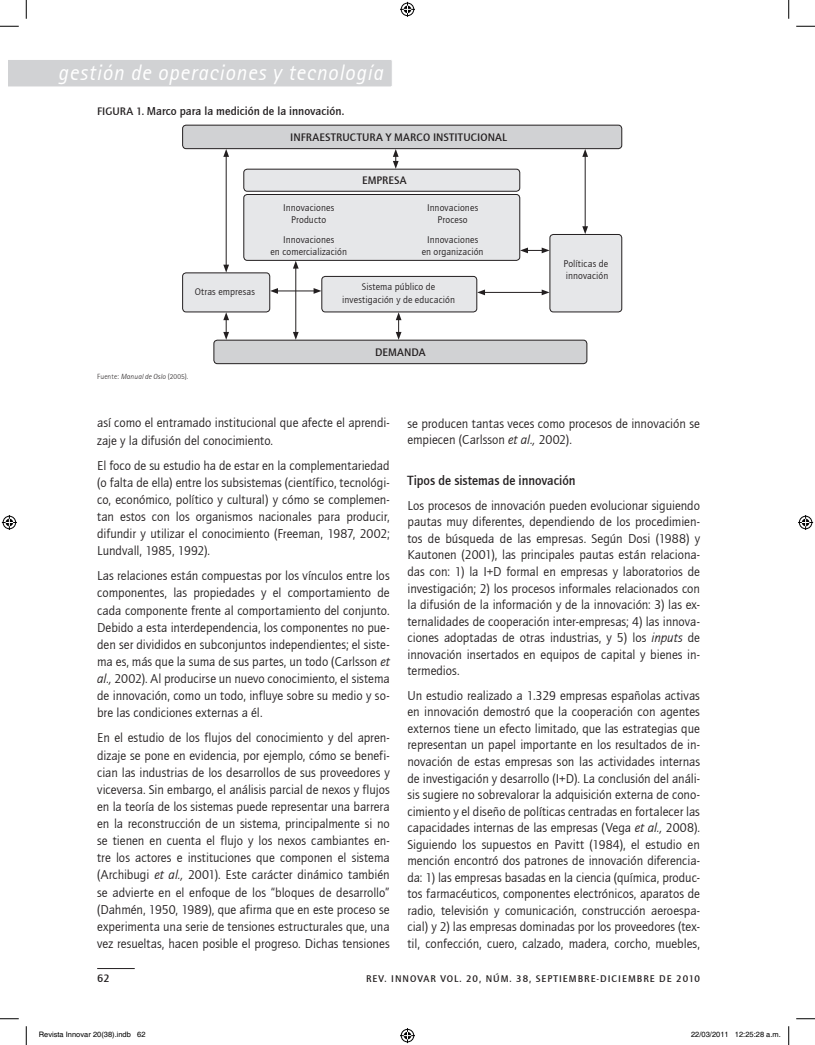
<style>
.page{position:relative;width:815px;height:1045px;background:#fff}
.page>*{position:absolute;margin:0;border:0;box-sizing:border-box;transform-origin:0 0}
.t1{font:italic 22.5px "AT Rotis Sans Serif";letter-spacing:.035em;color:#fff;scale:.95 1}
.t2{font:13.75px "Quay Sans Md ITCTT";color:#231f20;scale:.95 1}
.t3{font:13.12px/17.1px "Quay Sans ITCTT Book";color:#231f20;text-align:justify}
.t4{font:11.88px "Quay Sans Md ITCTT";letter-spacing:.005em;color:#231f20}
.t5{font:11.25px "Quay Sans Md ITCTT";letter-spacing:.02em;color:#231f20}
.t6{font:10px/12.5px "Quay Sans ITCTT Book";letter-spacing:.015em;color:#231f20;text-align:center}
.t7{font:10px "Quay Sans Md ITCTT";letter-spacing:.1em;color:#231f20}
.t8{font:7.5px "Helvetica";color:#000}
.t9{font:300 7.5px "AT Rotis Sans Serif";letter-spacing:.025em;color:#231f20}
.s1{font-size:11.25px}
.s2{font-family:"AT Rot San Ser Lig Ita";font-weight:400}
.s3{font-style:italic}
</style>
<div class="page">
<hr style="left:97px;top:968px;width:38px;height:1px;background:#231f20">
<div style="left:9px;top:60px;width:383px;height:27px;background:#d1d2d4"></div>
<div style="left:244px;top:194px;width:275px;height:66px;background:#e6e7e9;border-radius:4px"></div>
<div style="left:243px;top:194px;width:277px;height:67px;border:1px solid #231f20;border-radius:4px"></div>
<div style="left:182px;top:125px;width:439px;height:24px;background:#d1d2d4;border-radius:4px"></div>
<div style="left:182px;top:125px;width:440px;height:24px;border:1px solid #231f20;border-radius:4px"></div>
<div style="left:244px;top:169px;width:275px;height:22px;background:#e6e7e9;border-radius:4px"></div>
<div style="left:243px;top:169px;width:277px;height:23px;border:1px solid #231f20;border-radius:4px"></div>
<div style="left:182px;top:273px;width:88px;height:39px;background:#e6e7e9;border-radius:4px"></div>
<div style="left:182px;top:272px;width:88px;height:40px;border:1px solid #231f20;border-radius:4px"></div>
<div style="left:322px;top:276px;width:154px;height:36px;background:#e6e7e9;border-radius:4px"></div>
<div style="left:321px;top:276px;width:156px;height:36px;border:1px solid #231f20;border-radius:4px"></div>
<div style="left:214px;top:340px;width:372px;height:24px;background:#d1d2d4;border-radius:4px"></div>
<div style="left:213px;top:340px;width:374px;height:24px;border:1px solid #231f20;border-radius:4px"></div>
<div style="left:549px;top:234px;width:72px;height:78px;background:#e6e7e9;border-radius:4px"></div>
<div style="left:549px;top:234px;width:73px;height:78px;border:1px solid #231f20;border-radius:4px"></div>
<hr style="left:226px;top:155px;width:1px;height:112px;background:#231f20">
<svg style="left:223px;top:149px;width:6px;height:8px"></svg>
<svg style="left:223px;top:265px;width:6px;height:7px"></svg>
<hr style="left:276px;top:291px;width:39px;height:1px;background:#231f20">
<svg style="left:270px;top:288px;width:8px;height:6px"></svg>
<svg style="left:313px;top:288px;width:8px;height:6px"></svg>
<hr style="left:295px;top:267px;width:1px;height:67px;background:#231f20">
<svg style="left:293px;top:261px;width:5px;height:8px"></svg>
<svg style="left:293px;top:332px;width:5px;height:8px"></svg>
<svg style="left:223px;top:312px;width:6px;height:28px"></svg>
<svg style="left:395px;top:312px;width:6px;height:28px"></svg>
<hr style="left:483px;top:292px;width:60px;height:1px;background:#231f20">
<svg style="left:477px;top:289px;width:8px;height:6px"></svg>
<svg style="left:541px;top:289px;width:8px;height:6px"></svg>
<svg style="left:520px;top:247px;width:29px;height:6px"></svg>
<hr style="left:584px;top:155px;width:1px;height:73px;background:#231f20">
<svg style="left:582px;top:149px;width:6px;height:8px"></svg>
<svg style="left:582px;top:226px;width:6px;height:8px"></svg>
<svg style="left:393px;top:149px;width:5px;height:20px"></svg>
<svg style="left:0;top:25px;width:19px;height:2px"></svg>
<svg style="left:796px;top:25px;width:18px;height:2px"></svg>
<svg style="left:0;top:1018px;width:19px;height:1px"></svg>
<svg style="left:796px;top:1018px;width:18px;height:1px"></svg>
<svg style="left:25px;top:0;width:2px;height:19px"></svg>
<svg style="left:25px;top:1026px;width:2px;height:19px"></svg>
<svg style="left:788px;top:0;width:1px;height:19px"></svg>
<svg style="left:788px;top:1026px;width:1px;height:19px"></svg>
<svg style="left:400px;top:2px;width:15px;height:15px"></svg>
<svg style="left:400px;top:1028px;width:15px;height:15px"></svg>
<svg style="left:2px;top:515px;width:15px;height:15px"></svg>
<svg style="left:798px;top:515px;width:14px;height:15px"></svg>
<h1 class="t1" style="left:58px;top:59px;width:343px">gestión de operaciones y tecnología</h1>
<p class="t4" style="left:97px;top:104px;width:248px"><span class="s1">FIGURA 1.</span> MARCO PARA LA MEDICIÓN DE LA INNOVACIÓN.</p>
<p class="t5" style="left:290px;top:131px;width:218px">INFRAESTRUCTURA Y MARCO INSTITUCIO NAL</p>
<p class="t5" style="left:362px;top:174px;width:46px">EMPRESA</p>
<p class="t6" style="left:283px;top:201px;width:53px">I nnovaciones</p>
<p class="t6" style="left:427px;top:201px;width:53px">I nnovaciones</p>
<p class="t6" style="left:291px;top:214px;width:37px">Producto</p>
<p class="t6" style="left:437px;top:214px;width:32px">Proceso</p>
<p class="t6" style="left:261px;top:233px;width:13px">I</p>
<p class="t6" style="left:286px;top:233px;width:50px">nnovaciones</p>
<p class="t6" style="left:427px;top:233px;width:53px">I nnovaciones</p>
<p class="t6" style="left:270px;top:246px;width:78px">en comercialización</p>
<p class="t6" style="left:421px;top:246px;width:63px">en organización</p>
<p class="t6" style="left:195px;top:286px;width:62px">Otras empresas</p>
<p class="t6" style="left:342px;top:281px;width:114px">Sistema público de investigación y de educación</p>
<p class="t5" style="left:375px;top:346px;width:52px">DEMANDA</p>
<p class="t6" style="left:563px;top:257px;width:46px;text-align:left">Políticas de innovación</p>
<p class="t9" style="left:97px;top:372px;width:93px">Fuente: <span class="s2">Manual de Oslo</span> (2005).</p>
<p class="t3" style="left:97px;top:415px;width:294px">así como el entramado institucional que afecte el aprendi&shy;zaje y la difusión del conocimiento.</p>
<p class="t3" style="left:97px;top:457px;width:294px">El foco de su estudio ha de estar en la complementariedad (o falta de ella) entre los subsistemas (científico, tecnológi&shy;co, económico, político y cultural) y cómo se complemen&shy;tan estos con los organismos nacionales para producir, difundir y utilizar el conocimiento (Freeman, 1987, 2002; Lundvall, 1985, 1992).</p>
<p class="t3" style="left:97px;top:567px;width:294px">Las relaciones están compuestas por los vínculos entre los componentes, las propiedades y el comportamiento de cada componente frente al comportamiento del conjunto.<br>Debido a esta interdependencia, los componentes no pue&shy;den ser divididos en subconjuntos independientes; el siste&shy;ma es, más que la suma de sus partes, un todo (Carlsson <span class="s3">et al.,</span> 2002). Al producirse un nuevo conocimiento, el sistema de innovación, como un todo, influye sobre su medio y so&shy;bre las condiciones externas a él.</p>
<p class="t3" style="left:97px;top:729px;width:294px">En el estudio de los flujos del conocimiento y del apren&shy;dizaje se pone en evidencia, por ejemplo, cómo se benefi&shy;cian las industrias de los desarrollos de sus proveedores y viceversa. Sin embargo, el análisis parcial de nexos y flujos en la teoría de los sistemas puede representar una barrera en la reconstrucción de un sistema, principalmente si no se tienen en cuenta el flujo y los nexos cambiantes en&shy;tre los actores e instituciones que componen el sistema (Archibugi <span class="s3">et al.,</span> 2001). Este carácter dinámico también se advierte en el enfoque de los “bloques de desarrollo” (Dahmén, 1950, 1989), que afirma que en este proceso se experimenta una serie de tensiones estructurales que, una vez resueltas, hacen posible el progreso. Dichas tensiones</p>
<p class="t3" style="left:407px;top:415px;width:294px;line-height:16.5px">se producen tantas veces como procesos de innovación se empiecen (Carlsson <span class="s3">et al.,</span> 2002).</p>
<p class="t2" style="left:407px;top:473px;width:178px">TIPOS DE SISTEMAS DE INNOVACIÓN</p>
<p class="t3" style="left:407px;top:497px;width:294px;line-height:16.5px">Los procesos de innovación pueden evolucionar siguiendo pautas muy diferentes, dependiendo de los procedimien&shy;tos de búsqueda de las empresas. Según Dosi (1988) y Kautonen (2001), las principales pautas están relaciona&shy;das con: 1) la I+D formal en empresas y laboratorios de investigación; 2) los procesos informales relacionados con la difusión de la información y de la innovación: 3) las ex&shy;ternalidades de cooperación inter-empresas; 4) las innova&shy;ciones adoptadas de otras industrias, y 5) los <span class="s3">inputs</span> de innovación insertados en equipos de capital y bienes in&shy;termedios.</p>
<p class="t3" style="left:407px;top:687px;width:294px;line-height:16.5px">Un estudio realizado a 1.329 empresas españolas activas en innovación demostró que la cooperación con agentes externos tiene un efecto limitado, que las estrategias que representan un papel importante en los resultados de in&shy;novación de estas empresas son las actividades internas de investigación y desarrollo (I+D). La conclusión del análi&shy;sis sugiere no sobrevalorar la adquisición externa de cono&shy;cimiento y el diseño de políticas centradas en fortalecer las capacidades internas de las empresas (Vega <span class="s3">et al.,</span> 2008).<br>Siguiendo los supuestos en Pavitt (1984), el estudio en mención encontró dos patrones de innovación diferencia&shy;da: 1) las empresas basadas en la ciencia (química, produc&shy;tos farmacéuticos, componentes electrónicos, aparatos de radio, televisión y comunicación, construcción aeroespa&shy;cial) y 2) las empresas dominadas por los proveedores (tex&shy;til, confección, cuero, calzado, madera, corcho, muebles,</p>
<p class="t5" style="left:97px;top:972px;width:14px">62</p>
<p class="t7" style="left:366px;top:973px;width:335px">REV. I NNOVAR VOL. 20, NÚM. 38, SEPTIEMBRE-DICIEMBRE DE 2010</p>
<p class="t8" style="left:39px;top:1030px;width:108px">Revista Innovar 20(38).indb 62</p>
<p class="t8" style="left:691px;top:1030px;width:91px">22/03/2011 12:25:28 a.m.</p>
</div>
